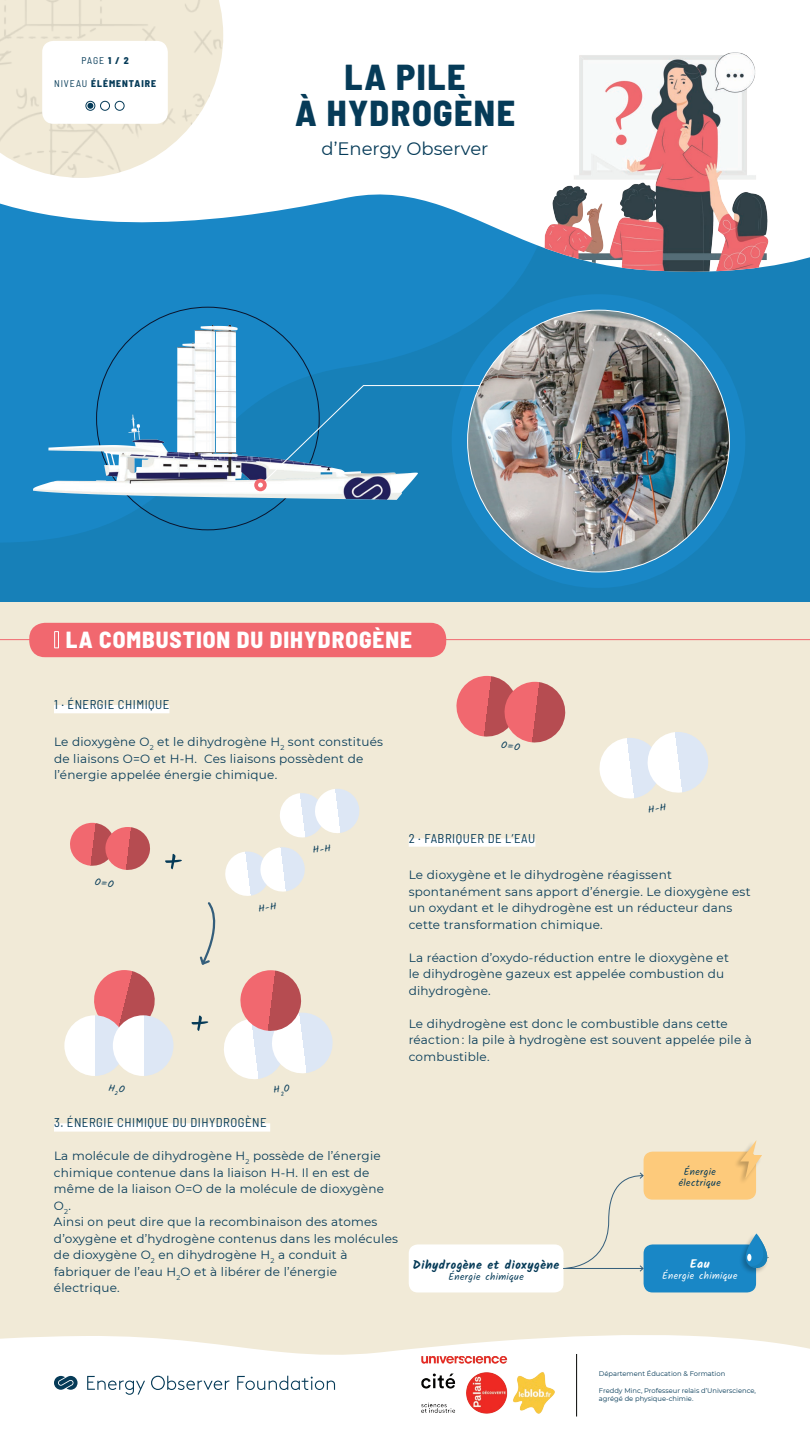
<style>
.page{position:relative;width:810px;height:1440px;background:#fff}
.page>*{position:absolute;margin:0;border:0;box-sizing:border-box;transform-origin:0 0}
.t1{font:800 semi-condensed 36px/35.7px "Barlow";letter-spacing:.04em;color:#063b58;text-align:center}
.t2{font:800 semi-condensed 23.25px "Barlow";letter-spacing:.04em;color:#fff}
.t3{font:18px "Montserrat";color:#063b58}
.t4{font:semi-condensed 12.75px "Barlow";letter-spacing:.04em;color:#063b58}
.t5{font:12px/16.5px "Montserrat";letter-spacing:.02em;color:#063b58}
.t6{font:700 12px "Kalam";letter-spacing:.04em;color:#063b58}
.t7{font:700 12px "Kalam";color:#fff}
.t8{font:9.75px/11.2px "Kalam";letter-spacing:.04em;color:#063b58;text-align:center}
.t9{font:800 semi-condensed 9.75px "Barlow";letter-spacing:.1em;color:#063b58}
.t10{font:9.75px "Kalam";letter-spacing:.04em;color:#fff}
.t11{font:semi-condensed 9.75px "Barlow";color:#063b58}
.t12{font:6.75px/8.1px "Montserrat";color:#063b58}
.s1{font-weight:800}
.s2{font-weight:400}
</style>
<div class="page">
<div style="left:0;top:602px;width:810px;height:838px;background:#f1ead7"></div>
<div style="left:0;top:148px;width:810px;height:454px;background:#1780b8"></div>
<svg style="left:0;top:272px;width:523px;height:270px;fill:#1987c6"></svg>
<svg style="left:94px;top:970px;width:61px;height:57px;background:#da7174"></svg>
<img style="left:33px;top:326px;width:385px;height:174px">
<div style="left:452px;top:294px;width:293px;height:294px;background:#1987c6;border-radius:50%"></div>
<svg style="left:260px;top:385px;width:220px;height:101px"></svg>
<img style="left:468px;top:310px;width:261px;height:262px;border-radius:131px">
<div style="left:54px;top:705px;width:115px;height:8px;background:#fff"></div>
<div style="left:409px;top:838px;width:126px;height:9px;background:#fff"></div>
<div style="left:54px;top:1123px;width:216px;height:9px;background:#fff"></div>
<svg style="left:70px;top:823px;width:80px;height:47px"></svg>
<svg style="left:64px;top:1015px;width:61px;height:61px;background:#f0f3f9"></svg>
<svg style="left:113px;top:1015px;width:60px;height:61px;background:#eef2f9"></svg>
<div style="left:409px;top:1244px;width:155px;height:48px;background:#fff;border-radius:9px"></div>
<div style="left:644px;top:1244px;width:112px;height:48px;background:#1987c6;border-radius:9px"></div>
<div style="left:644px;top:1152px;width:112px;height:48px;background:#fdca7b;border-radius:9px"></div>
<svg style="left:563px;top:1172px;width:81px;height:100px"></svg>
<div style="left:734px;top:1140px;width:29px;height:45px;background:#040503;opacity:.25"></div>
<svg style="left:740px;top:1140px;width:22px;height:38px"></svg>
<div style="left:739px;top:1233px;width:29px;height:42px;background:#040503;opacity:.25"></div>
<svg style="left:746px;top:1233px;width:21px;height:35px"></svg>
<svg style="left:747px;top:1235px;width:20px;height:33px"></svg>
<hr style="left:0;top:639px;width:810px;height:1px;background:#f1686f">
<div style="left:29px;top:623px;width:417px;height:34px;background:#f1686f;border-radius:16px"></div>
<svg style="left:54px;top:631px;width:5px;height:18px"></svg>
<svg style="left:165px;top:854px;width:17px;height:15px"></svg>
<svg style="left:0;top:52px;width:810px;height:220px;fill:#fff"></svg>
<img style="left:530px;top:53px;width:264px;height:219px">
<svg style="left:0;top:0;width:223px;height:178px"></svg>
<svg style="left:0;top:1335px;width:810px;height:105px;background:#fdfdfb"></svg>
<hr style="left:576px;top:1354px;width:1px;height:63px;background:#040503">
<svg style="left:54px;top:1376px;width:24px;height:14px"></svg>
<svg style="left:87px;top:1376px;width:58px;height:19px"></svg>
<svg style="left:151px;top:1376px;width:79px;height:14px"></svg>
<svg style="left:237px;top:1376px;width:98px;height:14px"></svg>
<img style="left:422px;top:1357px;width:132px;height:57px">
<div style="left:256px;top:481px;width:9px;height:8px;background:#fff;border-radius:50%"></div>
<div style="left:254px;top:479px;width:13px;height:12px;border:4px solid #f1686f;border-radius:50%"></div>
<svg style="left:456px;top:676px;width:110px;height:67px"></svg>
<svg style="left:599px;top:732px;width:109px;height:67px"></svg>
<svg style="left:192px;top:789px;width:168px;height:290px"></svg>
<p class="t11" style="left:81px;top:53px;width:49px">PAGE <span class="s1">1 / 2</span></p>
<p class="t9" style="left:54px;top:77px;width:104px"><span class="s2">NIVEAU</span> ÉLÉMENTAIRE</p>
<h1 class="t1" style="left:295px;top:57px;width:221px">LA PILE<br>À HYDROGÈNE</h1>
<h3 class="t3" style="left:321px;top:137px;width:169px">d’Energy Observer</h3>
<h2 class="t2" style="left:66px;top:623px;width:347px">LA COMBUSTION DU DIHYDROGÈNE</h2>
<p class="t4" style="left:54px;top:695px;width:117px">1 · ÉNERGIE CHIMIQUE</p>
<p class="t5" style="left:54px;top:733px;width:331px">Le dioxygène O<sub>2</sub> et le dihydrogène H<sub>2</sub> sont constitués de liaisons O=O et H-H. Ces liaisons possèdent de l’énergie appelée énergie chimique.</p>
<p class="t4" style="left:409px;top:829px;width:128px">2 · FABRIQUER DE L’EAU</p>
<p class="t5" style="left:409px;top:867px;width:343px">Le dioxygène et le dihydrogène réagissent spontanément sans apport d’énergie. Le dioxygène est un oxydant et le dihydrogène est un réducteur dans cette transformation chimique.</p>
<p class="t5" style="left:409px;top:949px;width:322px">La réaction d’oxydo-réduction entre le dioxygène et le dihydrogène gazeux est appelée combustion du dihydrogène.</p>
<p class="t5" style="left:409px;top:1015px;width:345px">Le dihydrogène est donc le combustible dans cette réaction : la pile à hydrogène est souvent appelée pile à combustible.</p>
<p class="t4" style="left:54px;top:1114px;width:214px">3. ÉNERGIE CHIMIQUE DU DIHYDROGÈNE</p>
<p class="t5" style="left:54px;top:1148px;width:346px">La molécule de dihydrogène H<sub>2</sub> possède de l’énergie chimique contenue dans la liaison H-H. Il en est de même de la liaison O=O de la molécule de dioxygène O<sub>2</sub>.<br>Ainsi on peut dire que la recombinaison des atomes d’oxygène et d’hydrogène contenus dans les molécules de dioxygène O<sub>2</sub> en dihydrogène H<sub>2</sub> a conduit à fabriquer de l’eau H<sub>2</sub>O et à libérer de l’énergie électrique.</p>
<p class="t6" style="left:413px;top:1258px;width:148px">Dihydrogène et dioxygène</p>
<p class="t8" style="left:449px;top:1272px;width:77px">Énergie chimique</p>
<p class="t8" style="left:679px;top:1167px;width:43px">Énergie électrique</p>
<p class="t7" style="left:690px;top:1257px;width:21px">Eau</p>
<p class="t10" style="left:662px;top:1269px;width:77px">Énergie chimique</p>
<p class="t12" style="left:599px;top:1370px;width:128px">Département Éducation &amp; Formation</p>
<p class="t12" style="left:599px;top:1386px;width:159px">Freddy Minc, Professeur relais d’Universcience, agrégé de physique-chimie.</p>
</div>
